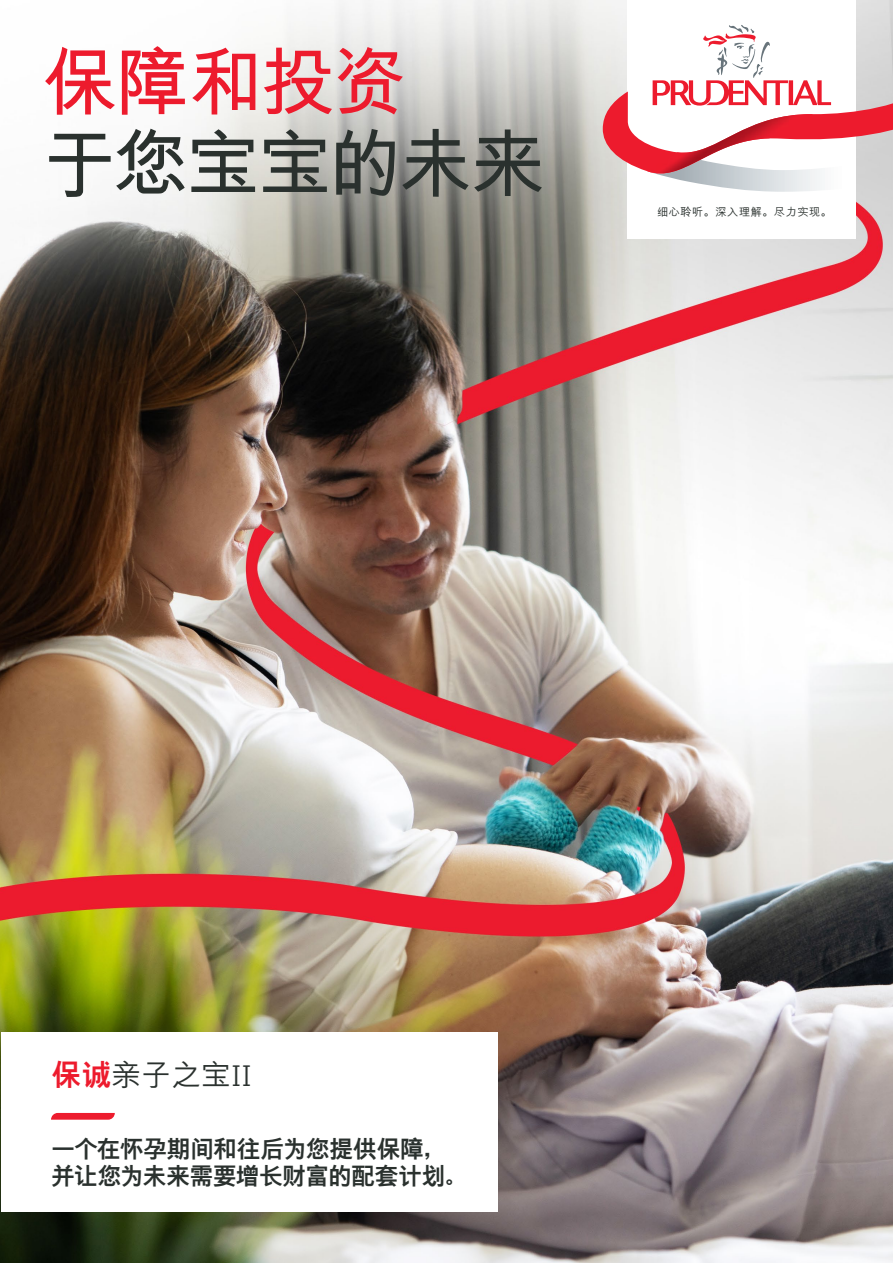
<style>
.page{position:relative;width:893px;height:1263px;background:#fff}
.page>*{position:absolute;margin:0;border:0;box-sizing:border-box;transform-origin:0 0}
.t1{font:700 75px "M Hei PRC";letter-spacing:-.05em;color:#2a312e}
.t2{font:700 75px "M Hei PRC";letter-spacing:-.03em;color:#ed1b2d}
.t3{font:500 30px "M Hei PRC";color:#2a312e}
.t4{font:800 24px/27px "M Hei PRC";letter-spacing:-.03em;color:#2a312e}
.t5{font:500 11.1px "M Hei PRC";letter-spacing:.05em;color:#2a312e}
.s1{font-weight:800;color:#ed1b2d}
.s2{font-family:"FS Albert";font-weight:300}
</style>
<div class="page">
<img style="left:0;top:0;width:893px;height:1263px">
<div style="left:628px;top:0;width:228px;height:239px;background:#fff"></div>
<svg style="left:603px;top:25px;width:290px;height:167px"></svg>
<div style="left:1px;top:1032px;width:496px;height:180px;background:#fff"></div>
<svg style="left:51px;top:1113px;width:64px;height:7px"></svg>
<img style="left:683px;top:115px;width:115px;height:38px">
<h1 class="t2" style="left:43px;top:44px;width:366px">保障和投资</h1>
<h1 class="t1" style="left:43px;top:126px;width:505px">于您宝宝的未来</h1>
<p class="t5" style="left:657px;top:206px;width:176px">细心聆听。深入理解。尽力实现。</p>
<p class="t3" style="left:51px;top:1060px;width:202px"><span class="s1">保诚</span>亲子之宝<span class="s2">II</span></p>
<p class="t4" style="left:51px;top:1136px;width:420px">一个在怀孕期间和往后为您提供保障，并让您为未来需要增长财富的配套计划。</p>
</div>
